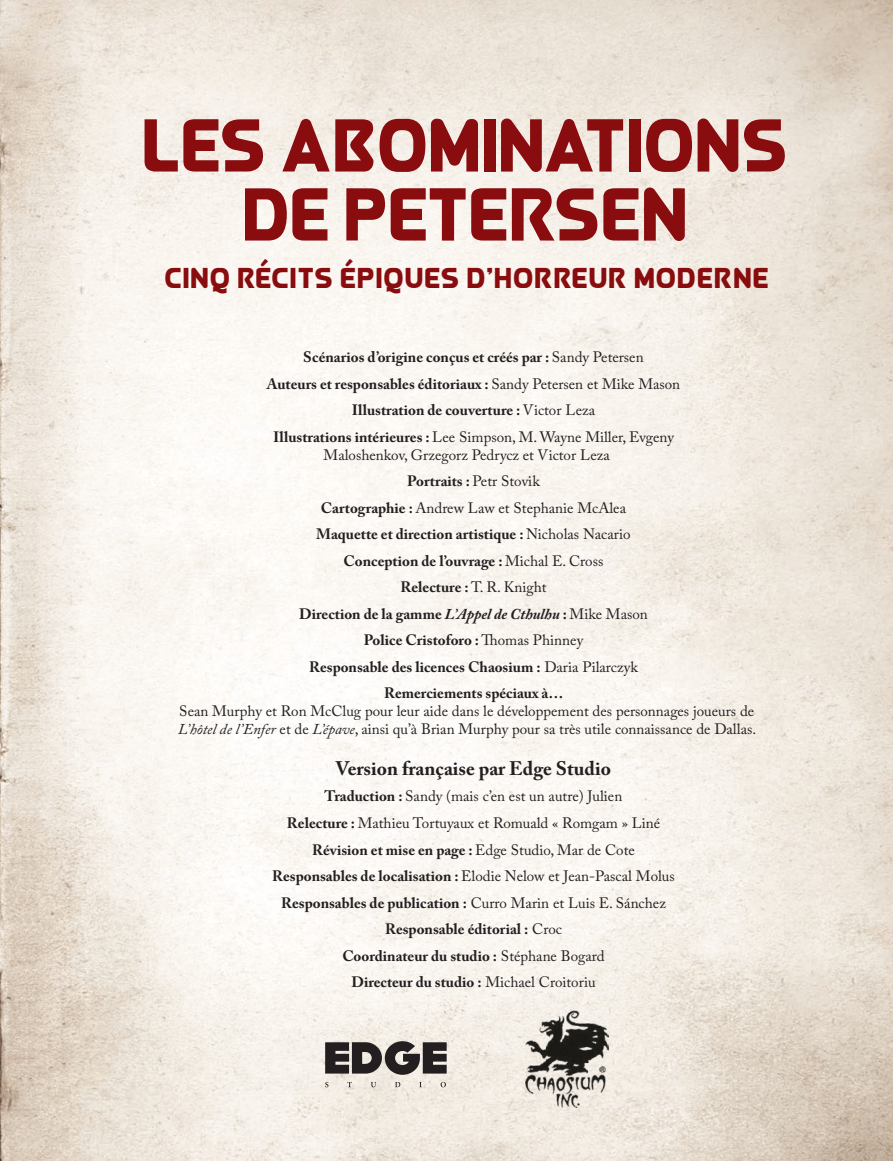
<style>
.page{position:relative;width:893px;height:1161px;background:#fff}
.page>*{position:absolute;margin:0;border:0;box-sizing:border-box;transform-origin:0 0}
.t1{font:76.5px/69px "Queenof Camelot";color:#890c0f;text-align:center}
.t2{font:29.25px "Queenof Camelot";letter-spacing:.03em;color:#890c0f;scale:1.04 1}
.t3{font:700 19.5px "Adobe Caslon Pro";color:#231f20}
.t4{font:15px/26.5px "Adobe Caslon Pro";color:#231f20}
.t5{font:700 15px/26.5px "Adobe Caslon Pro";color:#231f20;text-align:center}
.s1{font-weight:400}
.s2{font-weight:700}
.s3{font-style:italic}
</style>
<div class="page">
<img style="left:0;top:0;width:893px;height:1161px">
<img style="left:525px;top:1010px;width:83px;height:97px">
<svg style="left:325px;top:1041px;width:122px;height:34px;background:#645f5d"></svg>
<svg style="left:325px;top:1082px;width:121px;height:5px"></svg>
<h1 class="t1" style="left:145px;top:110px;width:648px">LES ABOMINATIONS<br>DE PETERSEN</h1>
<h2 class="t2" style="left:165px;top:259px;width:583px">CINQ RÉCITS ÉPIQUES D’HORREUR MODERNE</h2>
<p class="t5" style="left:267px;top:344px;width:415px">Scénarios d’origine conçus et créés par : <span class="s1">Sandy Petersen<br></span>Auteurs et responsables éditoriaux : <span class="s1">Sandy Petersen et Mike Mason </span>Illustration de couverture : <span class="s1">Victor Leza<br></span>Illustrations intérieures : <span class="s1">Lee Simpson, M. Wayne Miller, Evgeny</span></p>
<p class="t4" style="left:324px;top:441px;width:288px">Maloshenkov, Grzegorz Pedrycz et Victor Leza</p>
<p class="t5" style="left:407px;top:468px;width:134px">Portraits : <span class="s1">Petr Stovik</span></p>
<p class="t4" style="left:321px;top:494px;width:307px"><span class="s2">Cartographie :</span> Andrew Law et Stephanie McAlea</p>
<p class="t5" style="left:316px;top:521px;width:316px">Maquette et direction artistique : <span class="s1">Nicholas Nacario</span></p>
<p class="t5" style="left:344px;top:547px;width:261px">Conception de l’ouvrage : <span class="s1">Michal E. Cross</span></p>
<p class="t5" style="left:400px;top:574px;width:148px">Relecture : <span class="s1">T. R. Knight</span></p>
<p class="t5" style="left:299px;top:600px;width:350px">Direction de la gamme <span class="s3">L’Appel de Cthulhu</span> : <span class="s1">Mike Mason</span></p>
<p class="t5" style="left:364px;top:627px;width:117px">Police Cristoforo :</p>
<p class="t4" style="left:498px;top:627px;width:87px">omas Phinney</p>
<p class="t5" style="left:309px;top:653px;width:330px">Responsable des licences Chaosium : <span class="s1">Daria Pilarczyk</span></p>
<p class="t5" style="left:384px;top:680px;width:181px">Remerciements spéciaux à…</p>
<p class="t4" style="left:178px;top:702px;width:579px;line-height:18px">Sean Murphy et Ron McClug pour leur aide dans le développement des personnages joueurs de<br><span class="s3">L’hôtel de l’Enfer</span> et de <span class="s3">L’épave</span>, ainsi qu’à Brian Murphy pour sa très utile connaissance de Dallas.</p>
<h3 class="t3" style="left:336px;top:757px;width:277px">Version française par Edge Studio</h3>
<p class="t4" style="left:272px;top:783px;width:404px;text-align:center"><span class="s2">Traduction :</span> Sandy (mais c’en est un autre) Julien<br><span class="s2">Relecture :</span> Mathieu Tortuyaux et Romuald « Romgam » Liné <span class="s2">Révision et mise en page :</span> Edge Studio, Mar de Cote <span class="s2">Responsables de localisation :</span> Elodie Nelow et Jean-Pascal Molus <span class="s2">Responsables de publication :</span> Curro Marin et Luis E. Sánchez <span class="s2">Responsable éditorial :</span> Croc<br><span class="s2">Coordinateur du studio :</span> Stéphane Bogard<br><span class="s2">Directeur du studio :</span> Michael Croitoriu</p>
</div>
